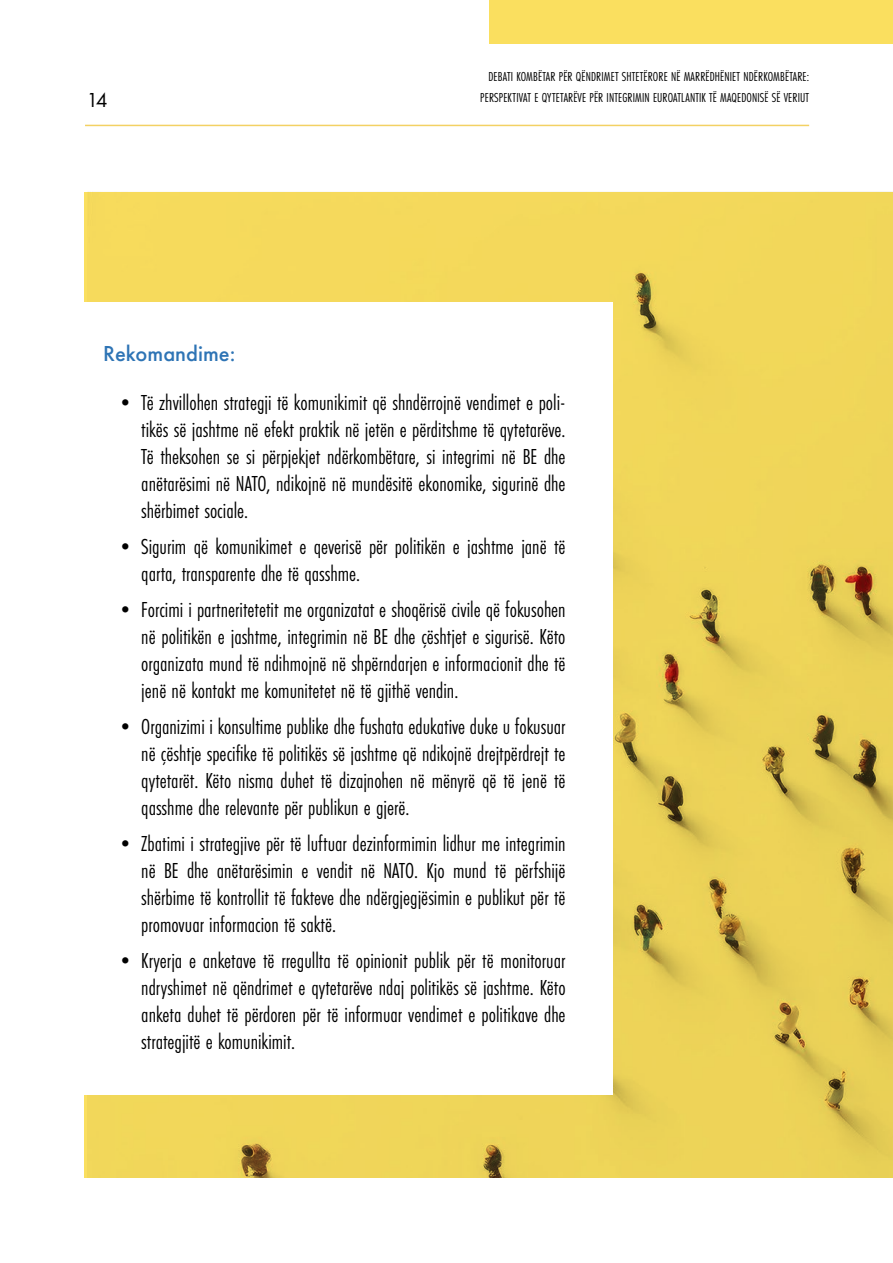
<style>
.page{position:relative;width:893px;height:1263px;background:#fff}
.page>*{position:absolute;margin:0;border:0;box-sizing:border-box;transform-origin:0 0}
.t1{font:22.5px/27px "Futura PT Cond";color:#000;text-align:justify}
.t2{font:500 22.5px "Futura PT";color:#2e74b5}
.t3{font:21px "Futura PT";color:#000}
.t4{font:13.5px "Futura PT Cond";letter-spacing:.01em;color:#000}
</style>
<div class="page">
<div style="left:489px;top:0;width:404px;height:43px;background:#fadf5f"></div>
<hr style="left:85px;top:125px;width:724px;height:1px;background:#f3d163">
<img style="left:87px;top:191px;width:806px;height:987px">
<div style="left:69px;top:303px;width:543px;height:792px;background:#fff"></div>
<p class="t4" style="left:488px;top:69px;width:322px">DEBATI KOMBËTAR PËR QËNDRIMET SHTETËRORE NË MARRËDHËNIET NDËRKOMBËTARE:</p>
<p class="t3" style="left:87px;top:87px;width:23px">14</p>
<p class="t4" style="left:480px;top:90px;width:330px">PERSPEKTIVAT E QYTETARËVE PËR INTEGRIMIN EUROATLANTIK TË MAQEDONISË SË VERIUT</p>
<p class="t2" style="left:103px;top:340px;width:134px">Rekomandime:</p>
<p class="t1" style="left:141px;top:389px;width:426px;text-indent:-27px">• Të zhvillohen strategji të komunikimit që shndërrojnë vendimet e poli&shy;tikës së jashtme në efekt praktik në jetën e përditshme të qytetarëve.<br>Të theksohen se si përpjekjet ndërkombëtare, si integrimi në BE dhe anëtarësimi në NATO, ndikojnë në mundësitë ekonomike, sigurinë dhe shërbimet sociale.</p>
<p class="t1" style="left:141px;top:533px;width:426px;text-indent:-27px">• Sigurim që komunikimet e qeverisë për politikën e jashtme janë të qarta, transparente dhe të qasshme.</p>
<p class="t1" style="left:141px;top:596px;width:426px;text-indent:-27px">• Forcimi i partneritetetit me organizatat e shoqërisë civile që fokusohen në politikën e jashtme, integrimin në BE dhe çështjet e sigurisë. Këto organizata mund të ndihmojnë në shpërndarjen e informacionit dhe të jenë në kontakt me komunitetet në të gjithë vendin.</p>
<p class="t1" style="left:141px;top:713px;width:426px;text-indent:-27px">• Organizimi i konsultime publike dhe fushata edukative duke u fokusuar në çështje specifike të politikës së jashtme që ndikojnë drejtpërdrejt te qytetarët. Këto nisma duhet të dizajnohen në mënyrë që të jenë të qasshme dhe relevante për publikun e gjerë.</p>
<p class="t1" style="left:141px;top:830px;width:426px;text-indent:-27px">• Zbatimi i strategjive për të luftuar dezinformimin lidhur me integrimin në BE dhe anëtarësimin e vendit në NATO. Kjo mund të përfshijë shërbime të kontrollit të fakteve dhe ndërgjegjësimin e publikut për të promovuar informacion të saktë.</p>
<p class="t1" style="left:141px;top:947px;width:426px;text-indent:-27px">• Kryerja e anketave të rregullta të opinionit publik për të monitoruar ndryshimet në qëndrimet e qytetarëve ndaj politikës së jashtme. Këto anketa duhet të përdoren për të informuar vendimet e politikave dhe strategjitë e komunikimit.</p>
</div>
